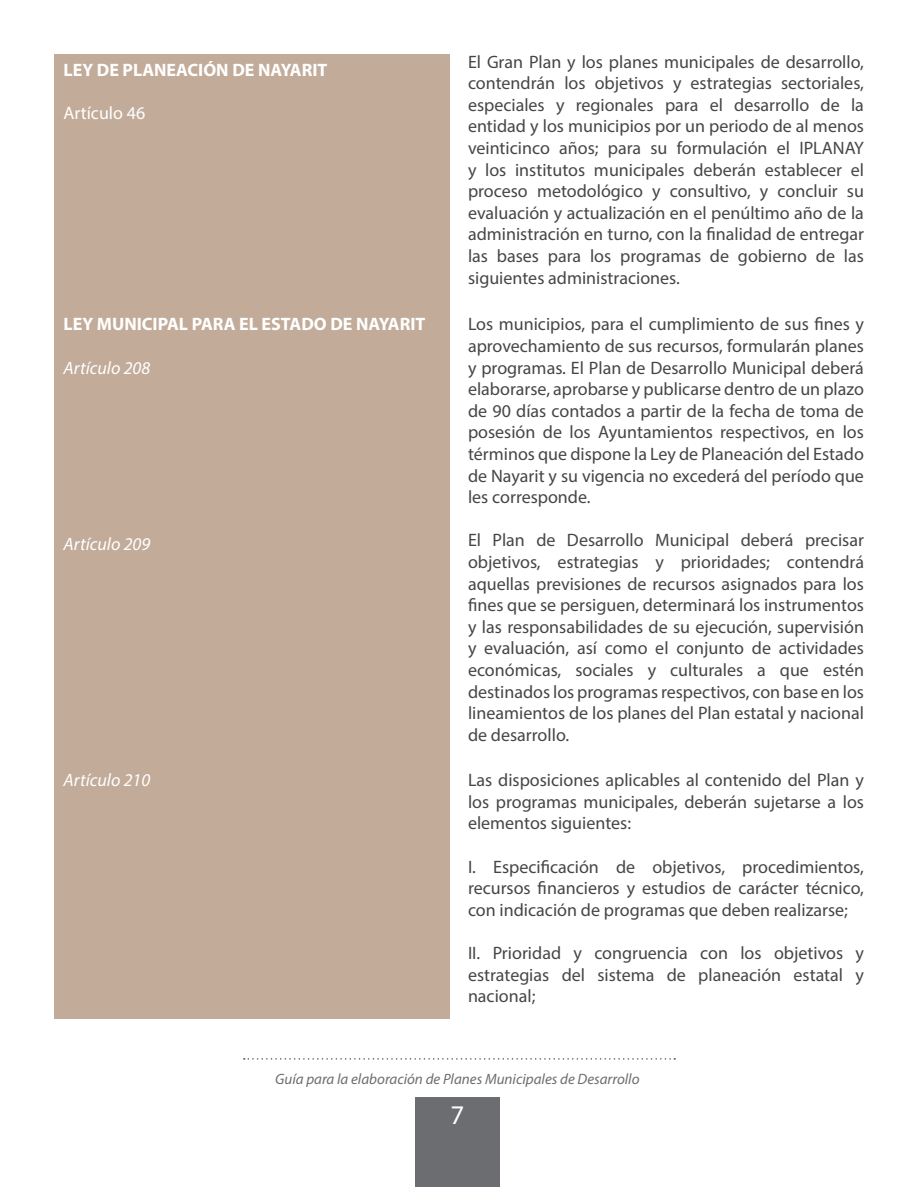
<style>
.page{position:relative;width:918px;height:1188px;background:#fff}
.page>*{position:absolute;margin:0;border:0;box-sizing:border-box;transform-origin:0 0}
.t1{font:27px "Myriad Pro";color:#fff}
.t2{font:18px/21.6px "Myriad Pro";color:#454647;text-align:justify}
.t3{font:700 18px "Myriad Pro";color:#fff}
.t4{font:italic 18px "Myriad Pro";color:#fff}
.t5{font:18px "Myriad Pro";color:#fff}
.t6{font:italic 15px "Myriad Pro";color:#6c6d70}
</style>
<div class="page">
<div style="left:54px;top:54px;width:396px;height:964px;background:#c2ab99"></div>
<div style="left:415px;top:1097px;width:85px;height:90px;background:#6c6d70"></div>
<svg style="left:244px;top:1058px;width:431px;height:2px"></svg>
<p class="t3" style="left:64px;top:58px;width:265px">LEY DE PLANEACIÓN DE NAYARIT</p>
<p class="t5" style="left:64px;top:102px;width:83px">Artículo 46</p>
<p class="t3" style="left:64px;top:313px;width:363px">LEY MUNICIPAL PARA EL ESTADO DE NAYARIT</p>
<p class="t4" style="left:64px;top:357px;width:88px">Artículo 208</p>
<p class="t4" style="left:64px;top:533px;width:88px">Artículo 209</p>
<p class="t4" style="left:64px;top:769px;width:88px">Artículo 210</p>
<p class="t2" style="left:468px;top:50px;width:398px">El Gran Plan y los planes municipales de desarrollo, contendrán los objetivos y estrategias sectoriales, especiales y regionales para el desarrollo de la entidad y los municipios por un periodo de al menos veinticinco años; para su formulación el IPLANAY y los institutos municipales deberán establecer el proceso metodológico y consultivo, y concluir su evaluación y actualización en el penúltimo año de la administración en turno, con la finalidad de entregar las bases para los programas de gobierno de las siguientes administraciones.</p>
<p class="t2" style="left:468px;top:313px;width:398px">Los municipios, para el cumplimiento de sus fines y aprovechamiento de sus recursos, formularán planes y programas. El Plan de Desarrollo Municipal deberá elaborarse, aprobarse y publicarse dentro de un plazo de 90 días contados a partir de la fecha de toma de posesión de los Ayuntamientos respectivos, en los términos que dispone la Ley de Planeación del Estado de Nayarit y su vigencia no excederá del período que les corresponde.</p>
<p class="t2" style="left:468px;top:529px;width:398px">El Plan de Desarrollo Municipal deberá precisar objetivos, estrategias y prioridades; contendrá aquellas previsiones de recursos asignados para los fines que se persiguen, determinará los instrumentos y las responsabilidades de su ejecución, supervisión y evaluación, así como el conjunto de actividades económicas, sociales y culturales a que estén destinados los programas respectivos, con base en los lineamientos de los planes del Plan estatal y nacional de desarrollo.</p>
<p class="t2" style="left:468px;top:769px;width:398px">Las disposiciones aplicables al contenido del Plan y los programas municipales, deberán sujetarse a los elementos siguientes:</p>
<p class="t2" style="left:468px;top:856px;width:397px">I. Especificación de objetivos, procedimientos, recursos financieros y estudios de carácter técnico, con indicación de programas que deben realizarse;</p>
<p class="t2" style="left:468px;top:942px;width:398px">II. Prioridad y congruencia con los objetivos y estrategias del sistema de planeación estatal y nacional;</p>
<p class="t6" style="left:275px;top:1070px;width:366px">Guía para la elaboración de Planes Municipales de Desarrollo</p>
<p class="t1" style="left:450px;top:1098px;width:15px">7</p>
</div>
